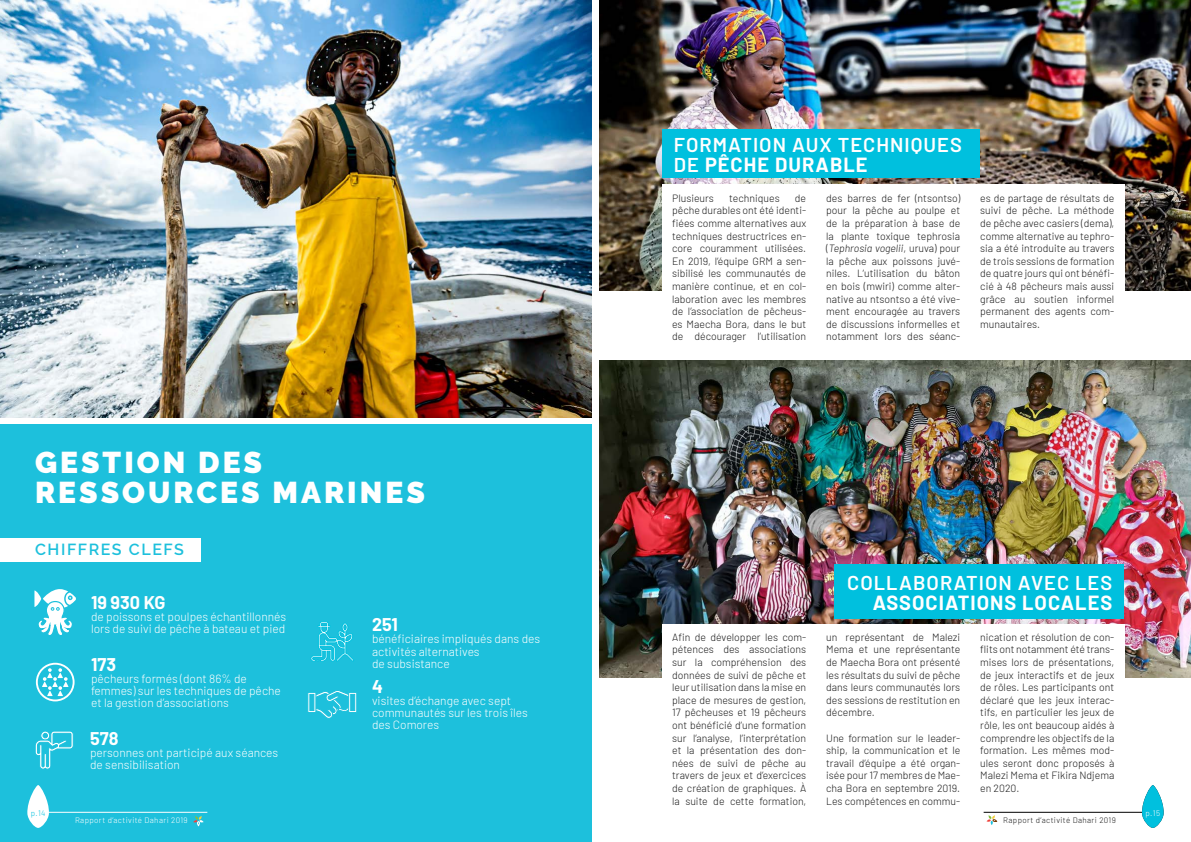
<style>
.page{position:relative;width:1191px;height:842px;background:#fff}
.page>*{position:absolute;margin:0;border:0;box-sizing:border-box;transform-origin:0 0}
.t1{font:900 30px/30px "Raleway";letter-spacing:.1em;color:#fff}
.t2{font:600 20px/20px "Barlow";letter-spacing:.05em;color:#fff}
.t3{font:700 20px "Barlow";letter-spacing:.05em;color:#fff}
.t4{font:700 18px "Barlow";color:#fff}
.t5{font:600 16px "Raleway";letter-spacing:.1em;color:#1dc0dc}
.t6{font:300 12px/12px "Barlow";color:#fff}
.t7{font:300 10.5px/12.6px "Barlow";color:#1a1a1a;text-align:justify}
.t8{font:300 8px "Barlow";letter-spacing:.05em;color:#fff}
.t9{font:300 8px "Barlow";letter-spacing:.05em;color:#1a1a1a}
.t10{font:300 8px "Barlow";color:#00c0de}
.s1{font-weight:700}
.s2{font-style:italic}
</style>
<div class="page">
<svg style="left:986px;top:815px;width:11px;height:10px"></svg>
<hr style="left:983px;top:812px;width:159px;height:1px;background:#000">
<div style="left:0;top:424px;width:595px;height:418px;background:#1dc0dc"></div>
<img style="left:0;top:0;width:592px;height:417px">
<div style="left:0;top:538px;width:200px;height:23px;background:#fff"></div>
<svg style="left:34px;top:589px;width:42px;height:46px"></svg>
<svg style="left:35px;top:731px;width:39px;height:38px"></svg>
<svg style="left:311px;top:622px;width:43px;height:39px"></svg>
<svg style="left:307px;top:690px;width:50px;height:29px"></svg>
<div style="left:36px;top:663px;width:39px;height:38px;border:2px solid #fff;border-radius:50%"></div>
<svg style="left:42px;top:668px;width:26px;height:28px"></svg>
<svg style="left:193px;top:816px;width:11px;height:10px"></svg>
<hr style="left:48px;top:812px;width:159px;height:1px;background:#fff">
<svg style="left:27px;top:785px;width:22px;height:43px"></svg>
<img style="left:599px;top:0;width:592px;height:290px">
<div style="left:662px;top:129px;width:317px;height:49px;background:#00c0de"></div>
<div style="left:662px;top:184px;width:462px;height:164px;background:#fff"></div>
<img style="left:599px;top:360px;width:592px;height:317px">
<div style="left:834px;top:565px;width:290px;height:54px;background:#00c0de"></div>
<div style="left:662px;top:624px;width:462px;height:187px;background:#fff"></div>
<svg style="left:1141px;top:785px;width:23px;height:43px"></svg>
<div style="left:592px;top:0;width:7px;height:842px;background:#fff"></div>
<h1 class="t1" style="left:35px;top:448px;width:391px">GESTION DES<br>RESSOURCES MARINES</h1>
<h3 class="t5" style="left:35px;top:540px;width:150px">CHIFFRES CLEFS</h3>
<p class="t10" style="left:31px;top:807px;width:16px">p.14</p>
<h3 class="t4" style="left:91px;top:589px;width:76px">19 930 KG</h3>
<p class="t6" style="left:91px;top:610px;width:197px">de poissons et poulpes échantillonnés lors de suivi de pêche à bateau et pied</p>
<h3 class="t4" style="left:91px;top:652px;width:27px">173</h3>
<p class="t6" style="left:91px;top:672px;width:191px">pêcheurs formés (dont 86% de femmes) sur les techniques de pêche et la gestion d’associations</p>
<h3 class="t4" style="left:90px;top:726px;width:30px">578</h3>
<p class="t6" style="left:90px;top:746px;width:190px">personnes ont participé aux séances de sensibilisation</p>
<p class="t8" style="left:75px;top:814px;width:114px">Rapport d’activité Dahari 2019</p>
<h3 class="t4" style="left:372px;top:612px;width:27px">251</h3>
<p class="t6" style="left:372px;top:632px;width:170px">bénéficiaires impliqués dans des activités alternatives<br>de subsistance</p>
<h3 class="t4" style="left:372px;top:673px;width:12px">4</h3>
<p class="t6" style="left:372px;top:694px;width:157px">visites d’échange avec sept communautés sur les trois îles des Comores</p>
<h2 class="t2" style="left:674px;top:133px;width:290px">FORMATION AUX TECHNIQUES<br>DE <span class="s1">PÊCHE DURABLE</span></h2>
<p class="t7" style="left:672px;top:191px;width:43px">Plusieurs</p>
<p class="t7" style="left:729px;top:191px;width:52px">techniques</p>
<p class="t7" style="left:672px;top:191px;width:136px;text-indent:123px">de pêche durables ont été identi&shy;fiées comme alternatives aux techniques destructrices en&shy;core couramment utilisées.<br>En 2019, l’équipe GRM a sen&shy;sibilisé les communautés de manière continue, et en col&shy;laboration avec les membres de l’association de pêcheus&shy;es Maecha Bora, dans le but de décourager l’utilisation</p>
<p class="t7" style="left:826px;top:191px;width:136px">des barres de fer (ntsontso) pour la pêche au poulpe et de la préparation à base de la plante toxique tephrosia (<span class="s2">Tephrosia vogelii</span>, uruva) pour la pêche aux poissons juvé&shy;niles. L’utilisation du bâton en bois (mwiri) comme alter&shy;native au ntsontso a été vive&shy;ment encouragée au travers de discussions informelles et notamment lors des séanc-</p>
<p class="t7" style="left:980px;top:191px;width:136px">es de partage de résultats de suivi de pêche. La méthode de pêche avec casiers (dema), comme alternative au tephro&shy;sia a été introduite au travers de trois sessions de formation de quatre jours qui ont bénéfi&shy;cié à 48 pêcheurs mais aussi grâce au soutien informel permanent des agents com&shy;munautaires.</p>
<h2 class="t2" style="left:847px;top:571px;width:266px">COLLABORATION AVEC LES</h2>
<h2 class="t3" style="left:872px;top:588px;width:241px">ASSOCIATIONS LOCALES</h2>
<p class="t7" style="left:672px;top:630px;width:136px">Afin de développer les com&shy;pétences des associations sur la compréhension des données de suivi de pêche et leur utilisation dans la mise en place de mesures de gestion, 17 pêcheuses et 19 pêcheurs ont bénéficié d’une formation sur l’analyse, l’interprétation et la présentation des don&shy;nées de suivi de pêche au travers de jeux et d’exercices de création de graphiques. À la suite de cette formation,</p>
<p class="t7" style="left:826px;top:630px;width:136px">un représentant de Malezi Mema et une représentante de Maecha Bora ont présenté les résultats du suivi de pêche dans leurs communautés lors des sessions de restitution en décembre.</p>
<p class="t7" style="left:826px;top:731px;width:136px">Une formation sur le leader&shy;ship, la communication et le travail d’équipe a été organ&shy;isée pour 17 membres de Mae&shy;cha Bora en septembre 2019.<br>Les compétences en commu-</p>
<p class="t7" style="left:980px;top:630px;width:136px">nication et résolution de con&shy;flits ont notamment été trans&shy;mises lors de présentations, de jeux interactifs et de jeux de rôles. Les participants ont déclaré que les jeux interac&shy;tifs, en particulier les jeux de rôle, les ont beaucoup aidés à comprendre les objectifs de la formation. Les mêmes mod&shy;ules seront donc proposés à Malezi Mema et Fikira Ndjema en 2020.</p>
<p class="t9" style="left:1003px;top:814px;width:114px">Rapport d’activité Dahari 2019</p>
<p class="t8" style="left:1145px;top:807px;width:16px">p.15</p>
</div>
